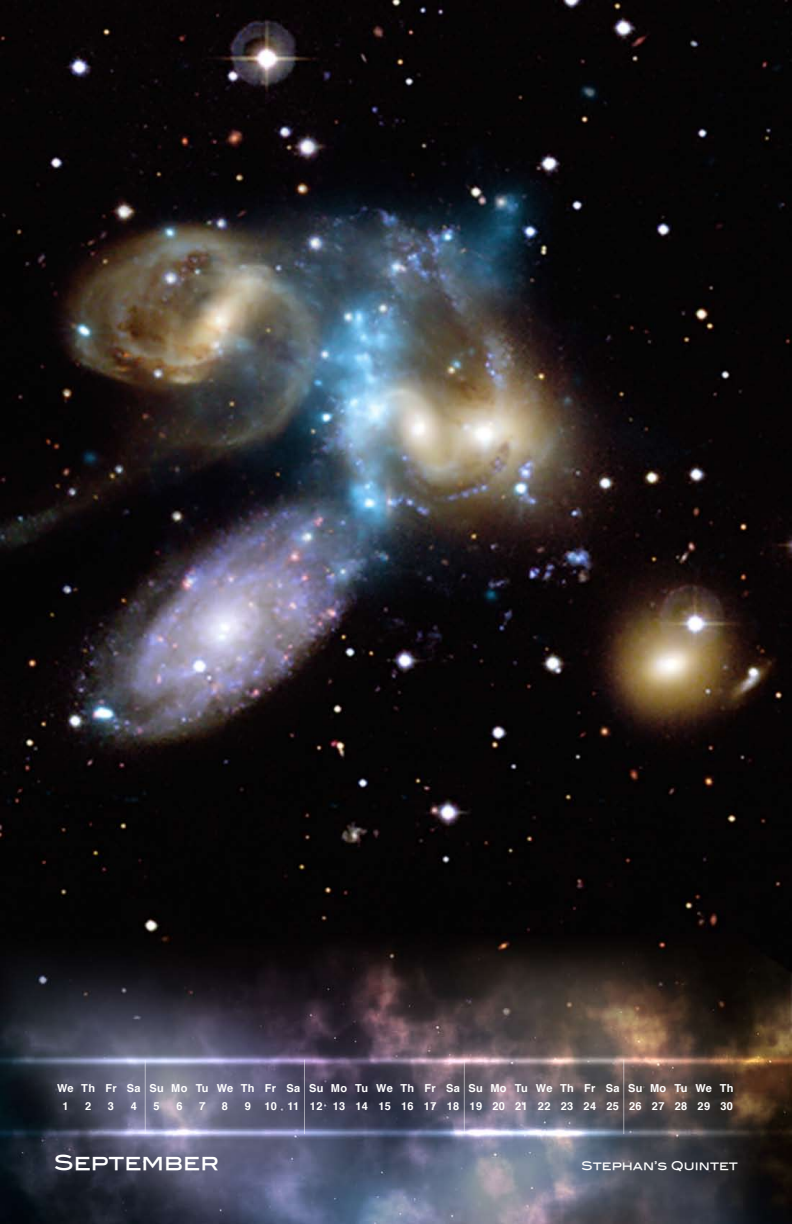
<style>
.page{position:relative;width:792px;height:1224px;background:#fff}
.page>*{position:absolute;margin:0;border:0;box-sizing:border-box;transform-origin:0 0}
.t1{font:21px "Blair Md ITCTT Medium";color:#fff}
.t2{font:12px "Blair Md ITCTT Medium";color:#fff}
.t3{font:700 11px/17.8px "Helvetica";letter-spacing:.03em;color:#fff}
</style>
<div class="page">
<img style="left:0;top:0;width:792px;height:1224px">
<hr style="left:145px;top:1060px;width:1px;height:74px;background:#fff">
<hr style="left:304px;top:1060px;width:1px;height:74px;background:#fff">
<hr style="left:464px;top:1060px;width:1px;height:74px;background:#fff">
<hr style="left:623px;top:1060px;width:1px;height:74px;background:#fff">
<p class="t3" style="left:62px;top:1080px;width:673px;text-indent:-5px">We Th Fr Sa Su Mo Tu We Th Fr Sa Su Mo Tu We Th Fr Sa Su Mo Tu We Th Fr Sa Su Mo Tu We Th<br>1</p>
<p class="t3" style="left:85px;top:1097px;width:8px">2</p>
<p class="t3" style="left:108px;top:1097px;width:8px">3</p>
<p class="t3" style="left:131px;top:1097px;width:8px">4</p>
<p class="t3" style="left:154px;top:1097px;width:8px">5</p>
<p class="t3" style="left:176px;top:1097px;width:8px">6</p>
<p class="t3" style="left:199px;top:1097px;width:8px">7</p>
<p class="t3" style="left:222px;top:1097px;width:8px">8</p>
<p class="t3" style="left:245px;top:1097px;width:490px">9 10 11 12 13 14 15 16 17 18 19 20 21 22 23 24 25 26 27 28 29 30</p>
<p class="t1" style="left:54px;top:1145px;width:167px">SEPTEMBER</p>
<p class="t2" style="left:582px;top:1156px;width:158px">STEPHAN’S QUINTET</p>
</div>
